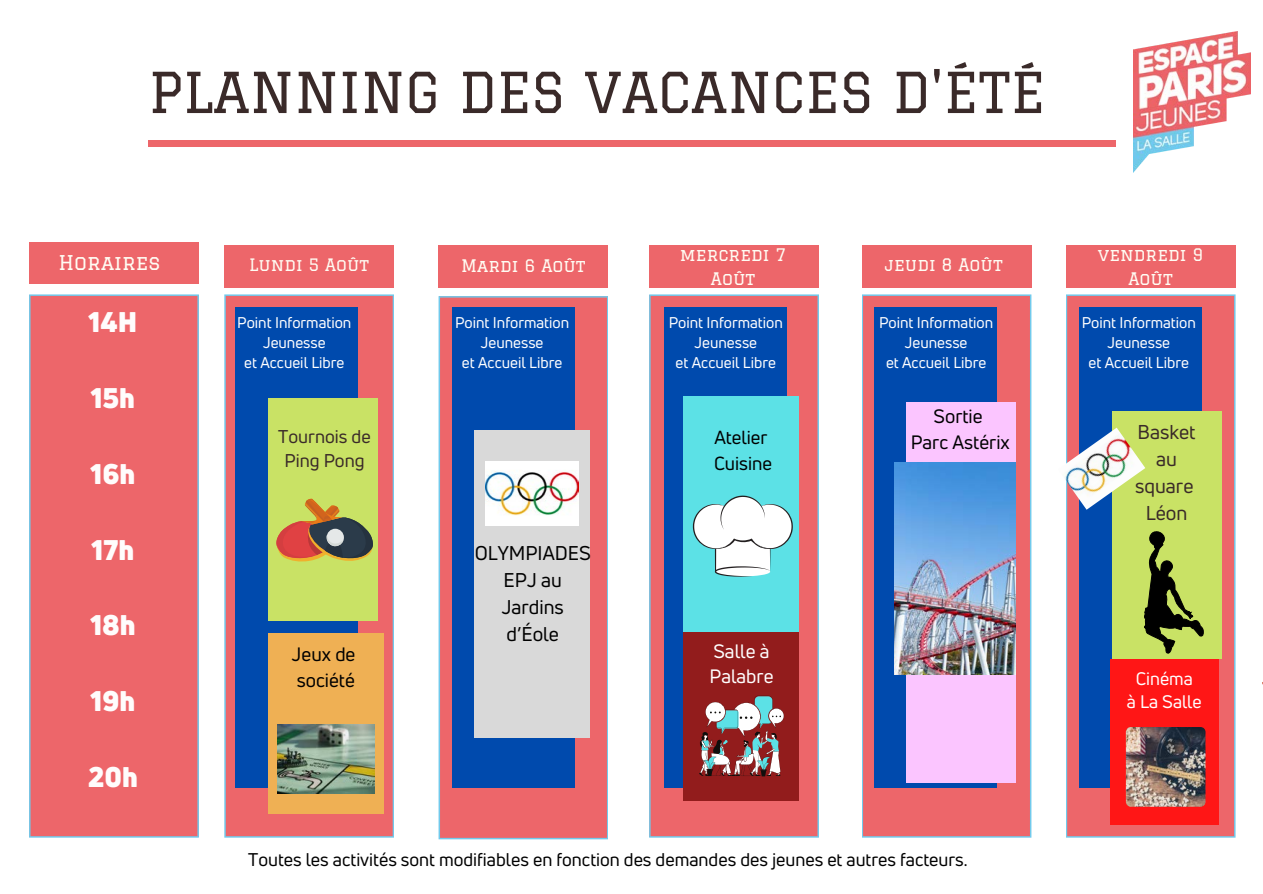
<style>
.page{position:relative;width:1263px;height:894px;background:#fff}
.page>*{position:absolute;margin:0;border:0;box-sizing:border-box;transform-origin:0 0}
.t1{font:55.05px "Graduate";color:#3a2a29}
.t2{font:900 27.75px "Uni Neue";color:#fffcfc}
.t3{font:19.95px "Graduate";color:#fffcf3}
.t4{font:19.65px/27px "Uni Neue";color:#3a2a29;text-align:center}
.t5{font:19.5px/26.7px "Uni Neue";color:#000;text-align:center}
.t6{font:18.9px/25.8px "Uni Neue";color:#000}
.t7{font:18.9px/25.2px "Uni Neue";color:#fff}
.t8{font:18.6px/25.8px "Uni Neue";color:#000}
.t9{font:18.15px/24.5px "Uni Neue";color:#3a2a29;text-align:center}
.t10{font:18px "Uni Neue";color:#000}
.t11{font:17.85px/23.7px "Uni Neue";color:#fff;text-align:center}
.t12{font:16.95px/23.7px "Graduate";color:#fffcf3;text-align:center}
.t13{font:16.8px "Graduate";color:#fffcf3}
.t14{font:15.15px "Uni Neue";color:#fff}
</style>
<div class="page">
<div style="left:148px;top:140px;width:967px;height:7px;background:#ed666a"></div>
<div style="left:29px;top:294px;width:170px;height:543px;background:#ed666a"></div>
<div style="left:224px;top:246px;width:170px;height:41px;background:#ed666a"></div>
<svg style="left:1066px;top:294px;width:169px;height:543px;background:#e16d74"></svg>
<img style="left:1133px;top:32px;width:117px;height:140px">
<div style="left:29px;top:242px;width:170px;height:42px;background:#ed666a"></div>
<div style="left:438px;top:246px;width:170px;height:41px;background:#ed666a"></div>
<div style="left:649px;top:246px;width:170px;height:41px;background:#ed666a"></div>
<div style="left:861px;top:246px;width:170px;height:41px;background:#ed666a"></div>
<div style="left:1066px;top:246px;width:169px;height:41px;background:#ed666a"></div>
<svg style="left:224px;top:294px;width:170px;height:543px;background:#e17175"></svg>
<svg style="left:439px;top:296px;width:169px;height:543px;background:#e26c73"></svg>
<svg style="left:649px;top:294px;width:170px;height:543px;background:#e36d73"></svg>
<div style="left:235px;top:307px;width:122px;height:481px;background:#004aad"></div>
<div style="left:453px;top:307px;width:122px;height:481px;background:#004aad"></div>
<div style="left:664px;top:307px;width:122px;height:481px;background:#004aad"></div>
<svg style="left:862px;top:294px;width:169px;height:543px;background:#e46e74"></svg>
<div style="left:874px;top:307px;width:123px;height:481px;background:#004aad"></div>
<div style="left:684px;top:629px;width:115px;height:171px;background:#921c1c"></div>
<svg style="left:699px;top:695px;width:85px;height:81px"></svg>
<div style="left:684px;top:396px;width:115px;height:236px;background:#5ce1e6"></div>
<svg style="left:693px;top:495px;width:100px;height:81px"></svg>
<div style="left:268px;top:633px;width:115px;height:180px;background:#efb054"></div>
<img style="left:277px;top:724px;width:97px;height:68px">
<div style="left:268px;top:398px;width:109px;height:223px;background:#c9e265"></div>
<svg style="left:276px;top:498px;width:97px;height:64px"></svg>
<div style="left:1079px;top:307px;width:122px;height:481px;background:#004aad"></div>
<div style="left:1110px;top:658px;width:108px;height:165px;background:#ff1616"></div>
<img style="left:1126px;top:726px;width:79px;height:80px;border-radius:5px">
<div style="left:906px;top:402px;width:109px;height:380px;background:#fbc5ff"></div>
<div style="left:1112px;top:411px;width:110px;height:247px;background:#c9e265"></div>
<svg style="left:1144px;top:531px;width:59px;height:123px"></svg>
<div style="left:474px;top:430px;width:115px;height:307px;background:#d9d9d9"></div>
<img style="left:485px;top:461px;width:94px;height:64px">
<img style="left:1065px;top:427px;width:80px;height:82px">
<img style="left:894px;top:462px;width:122px;height:211px">
<p class="t1" style="left:148px;top:61px;width:898px">PLANNING DES VACANCES D'ÉTÉ</p>
<h5 class="t3" style="left:58px;top:251px;width:104px">Horaires</h5>
<h5 class="t13" style="left:249px;top:254px;width:121px">Lundi 5 Août</h5>
<p class="t2" style="left:89px;top:303px;width:50px">14H</p>
<p class="t2" style="left:91px;top:378px;width:46px">15h</p>
<h5 class="t2" style="left:91px;top:454px;width:46px">16h</h5>
<p class="t2" style="left:92px;top:530px;width:44px">17h</p>
<p class="t2" style="left:90px;top:606px;width:47px">18h</p>
<p class="t2" style="left:91px;top:682px;width:46px">19h</p>
<h4 class="t2" style="left:88px;top:757px;width:51px">20h</h4>
<p class="t14" style="left:237px;top:311px;width:116px">Point Information</p>
<p class="t14" style="left:263px;top:332px;width:64px">Jeunesse</p>
<p class="t14" style="left:244px;top:352px;width:102px">et Accueil Libre</p>
<h3 class="t9" style="left:278px;top:423px;width:94px">Tournois de<br>Ping Pong</h3>
<h3 class="t6" style="left:292px;top:641px;width:65px">Jeux de société</h3>
<p class="t12" style="left:461px;top:253px;width:126px">Mardi 6 Août</p>
<h4 class="t12" style="left:680px;top:242px;width:108px">mercredi 7<br>Août</h4>
<p class="t12" style="left:885px;top:252px;width:120px">jeudi 8 Août</p>
<p class="t12" style="left:1098px;top:242px;width:107px">vendredi 9<br>Août</p>
<h4 class="t14" style="left:455px;top:311px;width:116px">Point Information</h4>
<p class="t14" style="left:481px;top:332px;width:64px">Jeunesse</p>
<p class="t14" style="left:462px;top:352px;width:102px">et Accueil Libre</p>
<h5 class="t5" style="left:475px;top:539px;width:118px">OLYMPIADES<br>EPJ au<br>Jardins d’Éole</h5>
<p class="t14" style="left:669px;top:311px;width:116px">Point Information</p>
<h4 class="t14" style="left:694px;top:332px;width:64px">Jeunesse</h4>
<p class="t14" style="left:676px;top:352px;width:102px">et Accueil Libre</p>
<h2 class="t8" style="left:714px;top:423px;width:60px">Atelier<br>Cuisine</h2>
<h4 class="t7" style="left:709px;top:637px;width:65px">Salle à<br>Palabre</h4>
<h4 class="t14" style="left:879px;top:311px;width:116px">Point Information</h4>
<p class="t14" style="left:905px;top:332px;width:64px">Jeunesse</p>
<p class="t14" style="left:886px;top:352px;width:102px">et Accueil Libre</p>
<h4 class="t6" style="left:911px;top:403px;width:101px;text-align:center">Sortie<br>Parc Astérix</h4>
<p class="t14" style="left:1082px;top:311px;width:116px">Point Information</p>
<h4 class="t14" style="left:1107px;top:332px;width:64px">Jeunesse</h4>
<p class="t14" style="left:1089px;top:352px;width:102px">et Accueil Libre</p>
<h3 class="t4" style="left:1135px;top:418px;width:62px">Basket au square<br>Léon</h3>
<h3 class="t11" style="left:1127px;top:665px;width:76px">Cinéma<br>à La Salle</h3>
<p class="t10" style="left:248px;top:847px;width:721px">Toutes les activités sont modifiables en fonction des demandes des jeunes et autres facteurs.</p>
</div>
